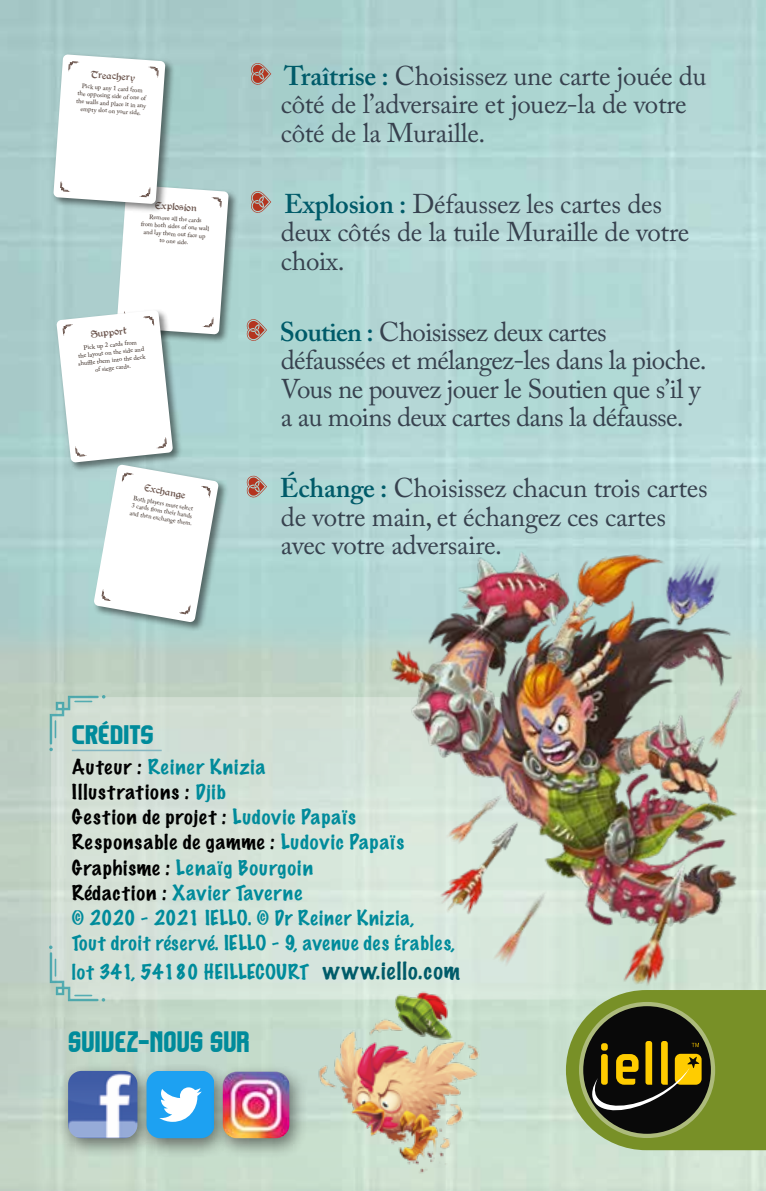
<style>
.page{position:relative;width:766px;height:1191px;background:#fff}
.page>*{position:absolute;margin:0;border:0;box-sizing:border-box;transform-origin:0 0}
.t1{font:27px/28.5px "Adobe Caslon Pro";letter-spacing:-.01em;color:#37414e}
.t2{font:26.7px "Komikazoom";letter-spacing:.01em;color:#008b9b}
.t3{font:24.3px "Komikazoom";letter-spacing:.01em;color:#008b9b;scale:1.11 1}
.t4{font:100 18.9px/25.2px "Marker Felt";letter-spacing:.04em;color:#008b9b;scale:1.11 1}
.t5{font:100 18.9px "Marker Felt";letter-spacing:.005em;color:#008b9b;scale:1.07 1}
.t6{font:11.7px "Augusta";color:#6d574f}
.t7{font:11.4px "Augusta";color:#6d574f}
.t8{font:6.3px/7.5px "Adobe Caslon Pro";color:#32231b;text-align:center}
.s1{font-weight:600;color:#005b69}
.s2{color:#000}
.s3{font-size:21.6px;color:#005b69}
</style>
<div class="page">
<div style="left:51px;top:697px;width:306px;height:302px;background:#d3e2d8"></div>
<img style="left:357px;top:491px;width:408px;height:540px">
<img style="left:303px;top:973px;width:190px;height:218px">
<svg style="left:251px;top:63px;width:20px;height:22px"></svg>
<svg style="left:251px;top:191px;width:20px;height:22px"></svg>
<svg style="left:246px;top:319px;width:21px;height:22px"></svg>
<svg style="left:246px;top:475px;width:21px;height:23px"></svg>
<div style="left:115px;top:183px;width:124px;height:161px;background:#000;opacity:.5"></div>
<div style="left:51px;top:52px;width:125px;height:161px;background:#a7c9c8"></div>
<div style="left:92px;top:463px;width:136px;height:169px;background:#000;opacity:.5"></div>
<svg style="left:53px;top:54px;width:175px;height:568px"></svg>
<hr style="left:72px;top:749px;width:90px;height:2px;background:#84b6c1">
<div style="left:56px;top:1061px;width:100px;height:98px;background:#000;opacity:.5"></div>
<img style="left:68px;top:1071px;width:67px;height:67px">
<div style="left:135px;top:1061px;width:98px;height:99px;background:#000;opacity:.5"></div>
<svg style="left:146px;top:1070px;width:65px;height:68px"></svg>
<div style="left:211px;top:1062px;width:97px;height:97px;background:#000;opacity:.5"></div>
<img style="left:223px;top:1071px;width:66px;height:67px">
<svg style="left:49px;top:945px;width:56px;height:57px;background:#c3d8cf"></svg>
<svg style="left:49px;top:694px;width:56px;height:57px;background:#bfd5cc"></svg>
<svg style="left:565px;top:990px;width:200px;height:160px;background:#6a7434"></svg>
<p class="t7" style="left:91px;top:68px;width:46px;rotate:4deg">Treachery</p>
<p class="t8" style="left:78px;top:82px;width:71px;rotate:4deg">Pick up any 1 card from the opposing side of one of the walls and place it in any empty slot on your side.</p>
<p class="t7" style="left:156px;top:198px;width:43px;rotate:4deg">Explosion</p>
<p class="t8" style="left:142px;top:212px;width:70px;rotate:4deg">Remove all the cards<br>from both sides of one wall and lay them out face up to one side.</p>
<p class="t6" style="left:90px;top:327px;width:38px;rotate:-6deg">Support</p>
<p class="t8" style="left:76px;top:344px;width:69px;rotate:-6deg">Pick up 2 cards from<br>the layout on the side and shuffl e them into the deck of siege cards.</p>
<p class="t7" style="left:146px;top:481px;width:43px;rotate:10deg">Exchange</p>
<p class="t8" style="left:133px;top:494px;width:65px;text-align:left;rotate:10deg">Both players must select<br>3 cards from their hands and then exchange them.</p>
<p class="t1" style="left:281px;top:61px;width:427px"><span class="s1">Traîtrise :</span> Choisissez une carte jouée du côté de l’adversaire et jouez-la de votre côté de la Muraille.</p>
<p class="t1" style="left:281px;top:189px;width:409px"><span class="s1">Explosion :</span> Défaussez les cartes des deux côtés de la tuile Muraille de votre choix.</p>
<p class="t1" style="left:280px;top:317px;width:428px"><span class="s1">Soutien :</span> Choisissez deux cartes défaussées et mélangez-les dans la pioche.<br>Vous ne pouvez jouer le Soutien que s’il y a au moins deux cartes dans la défausse.</p>
<p class="t1" style="left:280px;top:474px;width:429px"><span class="s1">Échange :</span> Choisissez chacun trois cartes de votre main, et échangez ces cartes avec votre adversaire.</p>
<p class="t3" style="left:72px;top:718px;width:75px">CRÉDITS</p>
<p class="t4" style="left:72px;top:753px;width:346px"><span class="s2">Auteur :</span> Reiner Knizia<br><span class="s2">Illustrations :</span> Djib<br><span class="s2">Gestion de projet :</span> Ludovic Papaïs<br><span class="s2">Responsable de gamme :</span> Ludovic Papaïs<br><span class="s2">Graphisme :</span> Lenaïg Bourgoin<br><span class="s2">Rédaction :</span> Xavier Taverne<br>© 2020 - 2021 IELLO. © Dr Reiner Knizia,<br>Tout droit réservé. IELLO - 9, avenue des Érables,</p>
<p class="t5" style="left:72px;top:957px;width:364px">lot 341, 54180 HEILLECOURT <span class="s3">www.iello.com</span></p>
<p class="t2" style="left:68px;top:1024px;width:183px">SUIVEZ-NOUS SUR</p>
</div>
